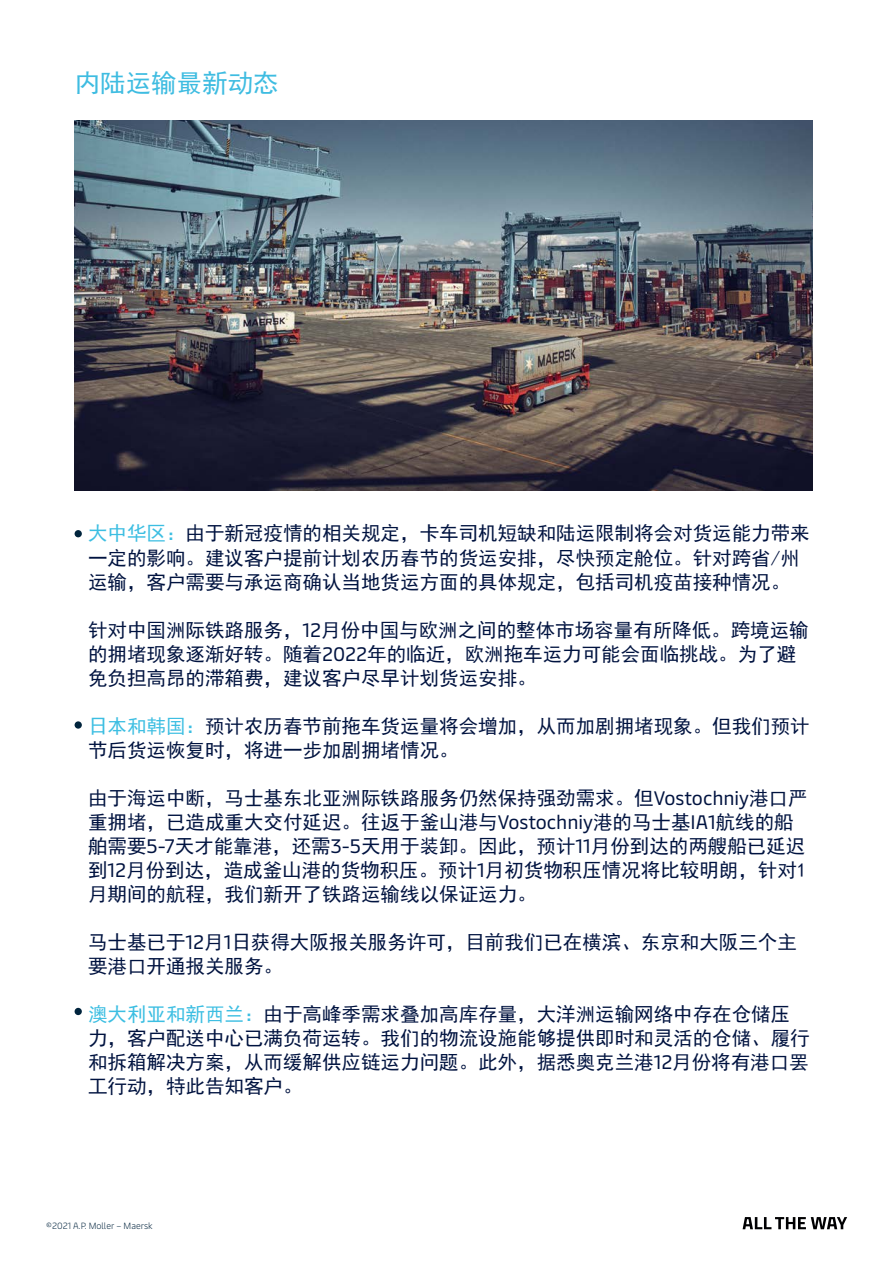
<style>
.page{position:relative;width:893px;height:1263px;background:#fff}
.page>*{position:absolute;margin:0;border:0;box-sizing:border-box;transform-origin:0 0}
.Paragraph_Heading{font:25.5px "Sim Hei";color:#3ebce1}
.Sub_heading_copy{font:19.5px/24px "Sim Hei";color:#001340}
.Maersk_Introduction{font:300 9px "Maersk Text";color:#00233d}
.s1{color:#3cbee2}
.s2{font-family:"Maersk Text"}
</style>
<div class="page">
<svg style="left:743px;top:1217px;width:104px;height:12px"></svg>
<div style="left:75px;top:721px;width:7px;height:8px;background:#00243d;border-radius:50%"></div>
<div style="left:75px;top:530px;width:7px;height:7px;background:#00243d;border-radius:50%"></div>
<div style="left:75px;top:1008px;width:7px;height:7px;background:#00243d;border-radius:50%"></div>
<img style="left:75px;top:120px;width:737px;height:370px">
<p class="Paragraph_Heading" style="left:75px;top:70px;width:206px">内陆运输最新动态</p>
<p class="Sub_heading_copy" style="left:88px;top:522px;width:723px"><span class="s1">大中华区：</span>由于新冠疫情的相关规定，卡车司机短缺和陆运限制将会对货运能力带来一定的影响。建议客户提前计划农历春节的货运安排，尽快预定舱位。针对跨省/州运输，客户需要与承运商确认当地货运方面的具体规定，包括司机疫苗接种情况。</p>
<p class="Sub_heading_copy" style="left:88px;top:618px;width:722px">针对中国洲际铁路服务，<span class="s2">12</span>月份中国与欧洲之间的整体市场容量有所降低。跨境运输的拥堵现象逐渐好转。随着<span class="s2">2022</span>年的临近，欧洲拖车运力可能会面临挑战。为了避免负担高昂的滞箱费，建议客户尽早计划货运安排。</p>
<p class="Sub_heading_copy" style="left:88px;top:714px;width:723px"><span class="s1">日本和韩国：</span>预计农历春节前拖车货运量将会增加，从而加剧拥堵现象。但我们预计节后货运恢复时，将进一步加剧拥堵情况。</p>
<p class="Sub_heading_copy" style="left:88px;top:786px;width:721px">由于海运中断，马士基东北亚洲际铁路服务仍然保持强劲需求。但<span class="s2">Vostochniy</span>港口严重拥堵，已造成重大交付延迟。往返于釜山港与<span class="s2">Vostochniy</span>港的马士基<span class="s2">IA1</span>航线的船舶需要<span class="s2">5-7</span>天才能靠港，还需<span class="s2">3-5</span>天用于装卸。因此，预计<span class="s2">11</span>月份到达的两艘船已延迟到<span class="s2">12</span>月份到达，造成釜山港的货物积压。预计<span class="s2">1</span>月初货物积压情况将比较明朗，针对1月期间的航程，我们新开了铁路运输线以保证运力。</p>
<p class="Sub_heading_copy" style="left:88px;top:930px;width:710px">马士基已于<span class="s2">12</span>月<span class="s2">1</span>日获得大阪报关服务许可，目前我们已在横滨、东京和大阪三个主要港口开通报关服务。</p>
<p class="Sub_heading_copy" style="left:88px;top:1002px;width:723px"><span class="s1">澳大利亚和新西兰：</span>由于高峰季需求叠加高库存量，大洋洲运输网络中存在仓储压力，客户配送中心已满负荷运转。我们的物流设施能够提供即时和灵活的仓储、履行和拆箱解决方案，从而缓解供应链运力问题。此外，据悉奥克兰港<span class="s2">12</span>月份将有港口罢工行动，特此告知客户。</p>
<p class="Maersk_Introduction" style="left:46px;top:1218px;width:108px">©2021 A.P. Moller – Maersk</p>
</div>
